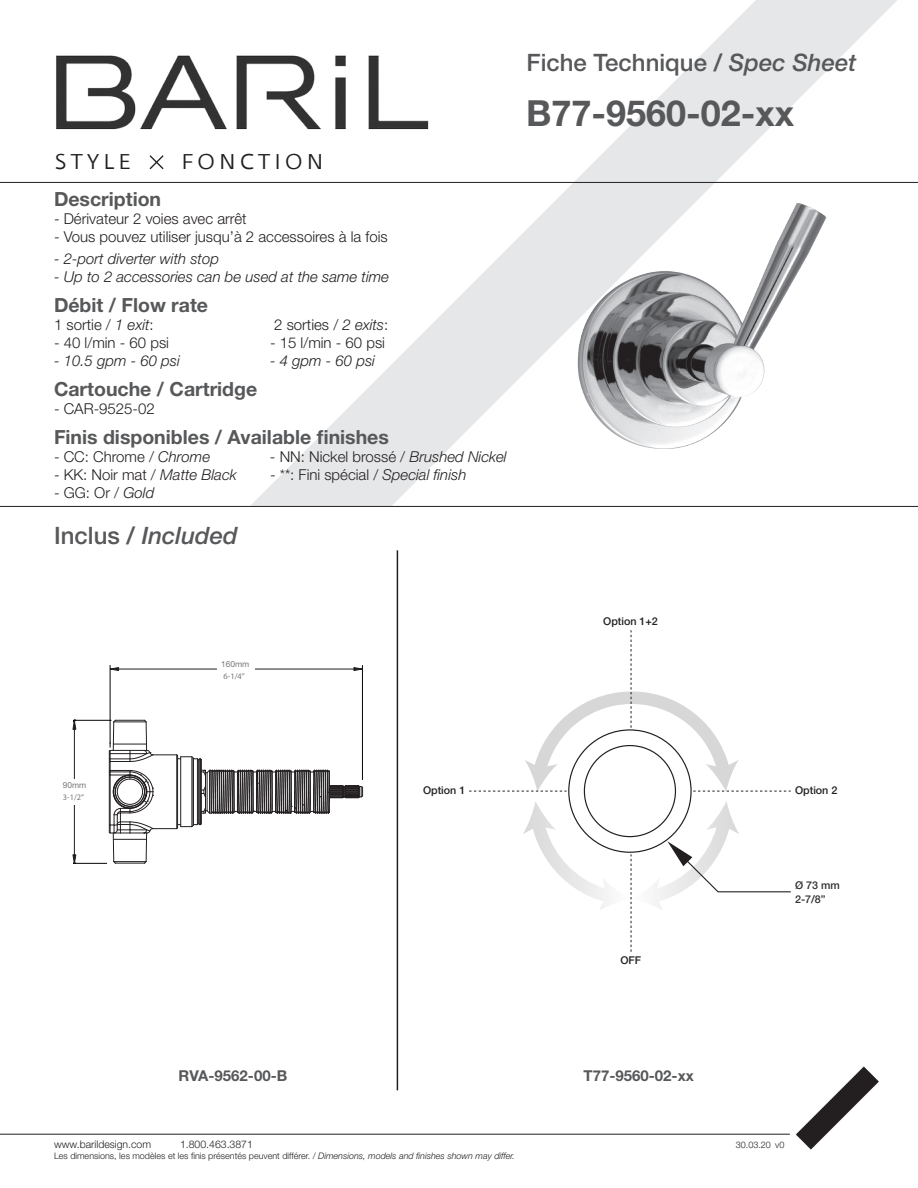
<style>
.page{position:relative;width:918px;height:1188px;background:#fff}
.page>*{position:absolute;margin:0;border:0;box-sizing:border-box;transform-origin:0 0}
.t1{font:700 36px "Helvetica Neue LT Std";color:#57585a}
.t2{font:500 24px "Helvetica Neue LT Std";color:#57585a}
.t3{font:italic 500 24px "Helvetica Neue LT Std";color:#57585a}
.t4{font:21.3px "Fedra Sans Greek Book TF";letter-spacing:.2em;color:#231f20}
.t5{font:700 19.5px "Helvetica Neue LT Std";color:#57585a}
.t6{font:300 15px "Helvetica Neue LT Std";color:#231f20}
.t7{font:italic 300 15px "Helvetica Neue LT Std";color:#231f20}
.t8{font:700 15px "Helvetica Neue LT Std";color:#57585a}
.t9{font:500 10.8px "Helvetica Neue LT Std";color:#231f20}
.t10{font:500 10.8px/14.1px "Helvetica Neue LT Std";color:#312f30}
.t11{font:300 10.5px "Helvetica Neue LT Std";color:#231f20}
.t12{font:300 9px "Helvetica Neue LT Std";color:#231f20}
.t13{font:italic 8.4px/11.9px "Helvetica Neue LT Std";color:#77787c}
.s1{font-style:italic}
.s2{font-style:normal}
</style>
<div class="page">
<svg style="left:250px;top:0;width:648px;height:506px"></svg>
<img style="left:54px;top:54px;width:378px;height:128px">
<svg style="left:148px;top:154px;width:17px;height:17px"></svg>
<hr style="left:0;top:182px;width:918px;height:1px;background:#231f20">
<hr style="left:0;top:506px;width:918px;height:1px;background:#231f20">
<hr style="left:0;top:1134px;width:790px;height:1px;background:#231f20">
<svg style="left:796px;top:1066px;width:83px;height:84px"></svg>
<img style="left:540px;top:182px;width:324px;height:324px">
<svg style="left:523px;top:801px;width:268px;height:151px"></svg>
<svg style="left:469px;top:630px;width:322px;height:162px"></svg>
<hr style="left:73px;top:863px;width:34px;height:1px;background:#050504">
<hr style="left:73px;top:720px;width:38px;height:1px;background:#050504">
<hr style="left:110px;top:665px;width:1px;height:78px;background:#050504">
<hr style="left:362px;top:665px;width:1px;height:115px;background:#050504">
<svg style="left:110px;top:667px;width:9px;height:4px"></svg>
<svg style="left:353px;top:667px;width:10px;height:4px"></svg>
<hr style="left:110px;top:669px;width:251px;height:1px;background:#211e1e">
<div style="left:217px;top:653px;width:38px;height:39px;background:#fff"></div>
<svg style="left:72px;top:721px;width:4px;height:9px"></svg>
<svg style="left:72px;top:854px;width:4px;height:10px"></svg>
<hr style="left:74px;top:720px;width:1px;height:143px;background:#211e1e">
<div style="left:58px;top:779px;width:33px;height:25px;background:#fff"></div>
<hr style="left:176px;top:755px;width:1px;height:74px;background:#231f20">
<hr style="left:109px;top:751px;width:1px;height:81px;background:#231f20">
<hr style="left:201px;top:760px;width:1px;height:64px;background:#231f20">
<hr style="left:200px;top:759px;width:1px;height:66px;background:#231f20">
<hr style="left:199px;top:759px;width:1px;height:66px;background:#231f20">
<hr style="left:198px;top:760px;width:1px;height:64px;background:#231f20">
<hr style="left:197px;top:759px;width:1px;height:66px;background:#231f20">
<hr style="left:192px;top:757px;width:1px;height:70px;background:#231f20">
<hr style="left:180px;top:757px;width:1px;height:70px;background:#231f20">
<hr style="left:177px;top:756px;width:1px;height:72px;background:#231f20">
<hr style="left:193px;top:758px;width:1px;height:67px;background:#231f20">
<svg style="left:108px;top:719px;width:94px;height:44px"></svg>
<svg style="left:108px;top:769px;width:256px;height:95px"></svg>
<hr style="left:397px;top:550px;width:1px;height:540px;background:#231f20">
<h2 class="t2" style="left:526px;top:48px;width:331px">Fiche Technique / <span class="s1">Spec Sheet</span></h2>
<h3 class="t4" style="left:55px;top:151px;width:77px">STYLE</h3>
<h3 class="t4" style="left:181px;top:151px;width:144px">FONCTION</h3>
<p class="t5" style="left:54px;top:187px;width:109px">Description</p>
<p class="t6" style="left:54px;top:209px;width:194px">- Dérivateur 2 voies avec arrêt</p>
<p class="t6" style="left:54px;top:227px;width:335px">- Vous pouvez utiliser jusqu’à 2 accessoires à la fois</p>
<p class="t7" style="left:54px;top:250px;width:167px">- 2-port diverter with stop</p>
<p class="t7" style="left:54px;top:268px;width:337px">- Up to 2 accessories can be used at the same time</p>
<p class="t5" style="left:54px;top:293px;width:156px">Débit / Flow rate</p>
<p class="t6" style="left:54px;top:316px;width:101px">1 sortie / <span class="s1">1 exit</span>:</p>
<p class="t6" style="left:274px;top:316px;width:116px">2 sorties / <span class="s1">2 exits</span>:</p>
<p class="t6" style="left:54px;top:334px;width:117px">- 40 l/min - 60 psi</p>
<p class="t6" style="left:270px;top:334px;width:117px">- 15 l/min - 60 psi</p>
<p class="t7" style="left:54px;top:352px;width:127px">- 10.5 gpm - 60 psi</p>
<p class="t7" style="left:270px;top:352px;width:107px">- 4 gpm - 60 psi</p>
<p class="t5" style="left:54px;top:377px;width:205px">Cartouche / Cartridge</p>
<p class="t6" style="left:54px;top:400px;width:102px">- CAR-9525-02</p>
<p class="t5" style="left:54px;top:425px;width:336px">Finis disponibles / Available finishes</p>
<p class="t6" style="left:54px;top:448px;width:158px">- CC: Chrome / <span class="s1">Chrome</span></p>
<p class="t6" style="left:270px;top:448px;width:238px">- NN: Nickel brossé / <span class="s1">Brushed Nickel</span></p>
<p class="t6" style="left:54px;top:466px;width:184px">- KK: Noir mat / <span class="s1">Matte Black</span></p>
<p class="t6" style="left:270px;top:466px;width:198px">- **: Fini spécial / <span class="s1">Special finish</span></p>
<p class="t6" style="left:54px;top:484px;width:102px">- GG: Or / <span class="s1">Gold</span></p>
<p class="t3" style="left:54px;top:521px;width:185px"><span class="s2">Inclus /</span> Included</p>
<p class="t1" style="left:526px;top:91px;width:270px">B77-9560-02-xx</p>
<p class="t13" style="left:221px;top:658px;width:30px"><span class="s2">160mm<br></span>6-1/4”</p>
<p class="t9" style="left:603px;top:615px;width:56px">Option 1+2</p>
<p class="t13" style="left:63px;top:779px;width:25px"><span class="s2">90mm<br></span>3-1/2”</p>
<p class="t9" style="left:423px;top:784px;width:44px">Option 1</p>
<p class="t9" style="left:620px;top:953px;width:22px">OFF</p>
<p class="t9" style="left:795px;top:784px;width:44px">Option 2</p>
<p class="t10" style="left:795px;top:878px;width:46px">Ø 73 mm<br>2-7/8”</p>
<p class="t8" style="left:178px;top:1066px;width:110px">RVA-9562-00-B</p>
<p class="t8" style="left:584px;top:1066px;width:112px">T77-9560-02-xx</p>
<p class="t11" style="left:54px;top:1138px;width:99px">www.barildesign.com</p>
<p class="t11" style="left:180px;top:1138px;width:74px">1.800.463.3871</p>
<p class="t12" style="left:736px;top:1139px;width:37px">30.03.20</p>
<p class="t12" style="left:54px;top:1150px;width:463px">Les dimensions, les modèles et les finis présentés peuvent différer. / <span class="s1">Dimensions, models and finishes shown may differ.</span></p>
<p class="t12" style="left:775px;top:1140px;width:11px">v0</p>
</div>
